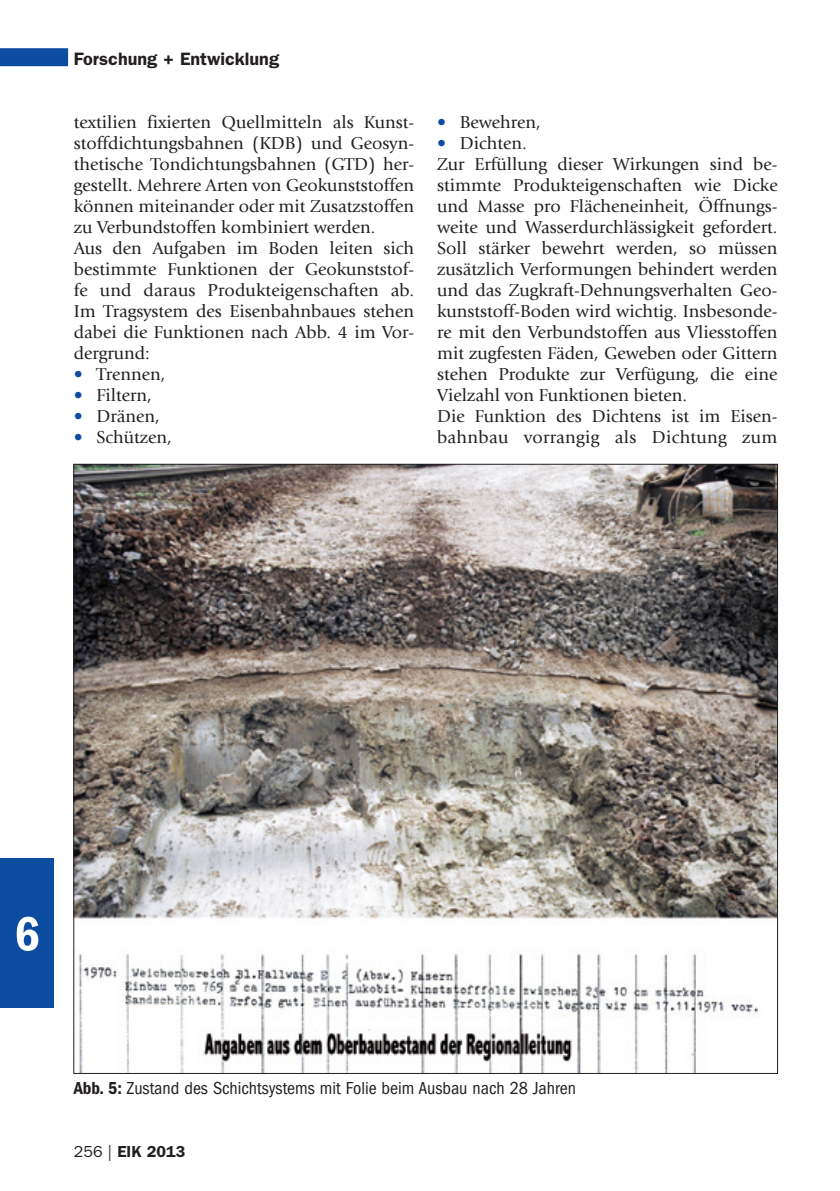
<style>
.page{position:relative;width:840px;height:1191px;background:#fff}
.page>*{position:absolute;margin:0;border:0;box-sizing:border-box;transform-origin:0 0}
.t1{font:50px "ITC Franklin Gothic Std Dm Cd";color:#fff}
.Grundschrift{font:18px/21px "Giovanni Std";color:#231f20;text-align:justify}
.Bildunterschrift{font:condensed 18px "ITC Franklin Gothic Std";color:#231f20}
.t2{font:600 18px "ITC Franklin Gothic Std";color:#231f20}
.t3{font:600 16px "ITC Franklin Gothic Std";color:#231f20}
.s1{color:#0d4da1}
.s2{font-family:"ITC Franklin Gothic Std Dm Cd";font-stretch:normal}
.s3{font-weight:400}
</style>
<div class="page">
<div style="left:0;top:48px;width:68px;height:18px;background:#0d4da1"></div>
<div style="left:0;top:858px;width:54px;height:150px;background:#0d4da1"></div>
<img style="left:75px;top:466px;width:700px;height:606px">
<p class="t2" style="left:74px;top:48px;width:207px">Forschung + Entwicklung</p>
<p class="Grundschrift" style="left:74px;top:111px;width:342px">textilien fixierten Quellmitteln als Kunst&shy;stoffdichtungsbahnen (KDB) und Geosyn&shy;thetische Tondichtungsbahnen (GTD) her&shy;gestellt. Mehrere Arten von Geokunststoffen können miteinander oder mit Zusatzstoffen zu Verbundstoffen kombiniert werden.</p>
<p class="Grundschrift" style="left:74px;top:237px;width:342px">Aus den Aufgaben im Boden leiten sich bestimmte Funktionen der Geokunststof&shy;fe und daraus Produkteigenschaften ab.<br>Im Tragsystem des Eisenbahnbaues stehen dabei die Funktionen nach Abb. 4 im Vor&shy;dergrund:</p>
<p class="Grundschrift" style="left:74px;top:363px;width:93px"><span class="s1">•</span> Trennen,</p>
<p class="Grundschrift" style="left:74px;top:384px;width:80px"><span class="s1">•</span> Filtern,</p>
<p class="Grundschrift" style="left:74px;top:405px;width:88px"><span class="s1">•</span> Dränen,</p>
<p class="Grundschrift" style="left:74px;top:426px;width:100px"><span class="s1">•</span> Schützen,</p>
<p class="Grundschrift" style="left:437px;top:111px;width:105px"><span class="s1">•</span> Bewehren,</p>
<p class="Grundschrift" style="left:437px;top:132px;width:91px"><span class="s1">•</span> Dichten.</p>
<p class="Grundschrift" style="left:437px;top:153px;width:342px">Zur Erfüllung dieser Wirkungen sind be&shy;stimmte Produkteigenschaften wie Dicke und Masse pro Flächeneinheit, Öffnungs&shy;weite und Wasserdurchlässigkeit gefordert.<br>Soll stärker bewehrt werden, so müssen zusätzlich Verformungen behindert werden und das Zugkraft-Dehnungsverhalten Geo&shy;kunststoff-Boden wird wichtig. Insbesonde&shy;re mit den Verbundstoffen aus Vliesstoffen mit zugfesten Fäden, Geweben oder Gittern stehen Produkte zur Verfügung, die eine Vielzahl von Funktionen bieten.</p>
<p class="Grundschrift" style="left:437px;top:405px;width:342px">Die Funktion des Dichtens ist im Eisen&shy;bahnbau vorrangig als Dichtung zum</p>
<h1 class="t1" style="left:14px;top:905px;width:27px">6</h1>
<p class="Bildunterschrift" style="left:74px;top:1077px;width:503px"><span class="s2">Abb. 5:</span> Zustand des Schichtsystems mit Folie beim Ausbau nach 28 Jahren</p>
<p class="t3" style="left:74px;top:1141px;width:113px"><span class="s3">256 |</span> EIK 2013</p>
</div>
